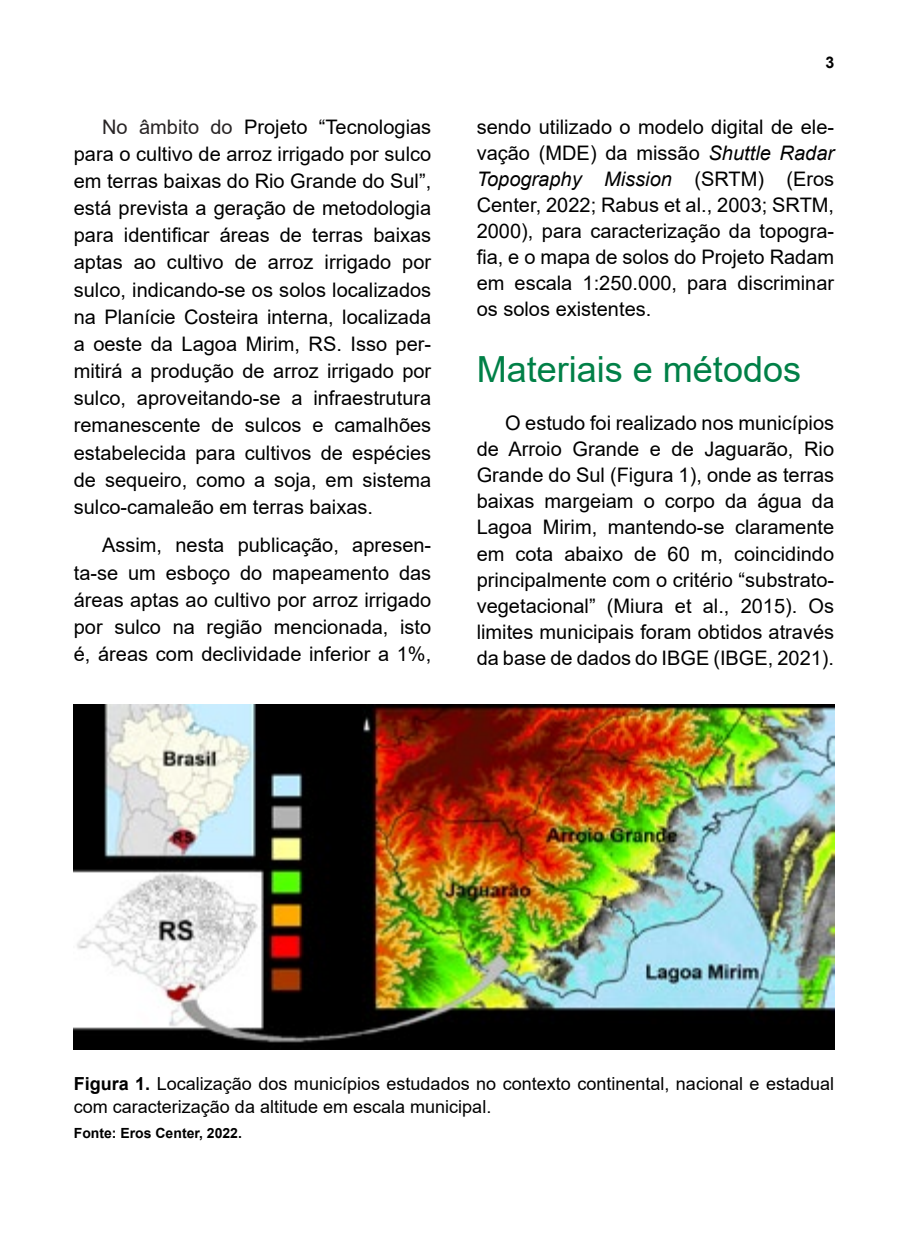
<style>
.page{position:relative;width:908px;height:1248px;background:#fff}
.page>*{position:absolute;margin:0;border:0;box-sizing:border-box;transform-origin:0 0}
.t1{font:36px "Arial";color:#008047}
.t2{font:20px/27.2px "Arial";color:#000;text-align:justify}
.t3{font:18px/23.6px "Arial";color:#000}
.t4{font:700 16px "Arial";color:#000}
.t5{font:700 14px "Arial";color:#000}
.s1{color:#292526}
.s2{font-style:italic}
.s3{font-weight:700}
</style>
<div class="page">
<img style="left:74px;top:704px;width:759px;height:345px">
<p class="t2" style="left:74px;top:113px;width:359px;text-indent:28px"><span class="s1">No âmbito do</span> Projeto “Tecnologias para o cultivo de arroz irrigado por sulco em terras baixas do Rio Grande do Sul”, está prevista a geração de metodologia para identificar áreas de terras baixas aptas ao cultivo de arroz irrigado por sulco, indicando-se os solos localizados na Planície Costeira interna, localizada a oeste da Lagoa Mirim, RS. Isso per&shy;mitirá a produção de arroz irrigado por sulco, aproveitando-se a infraestrutura remanescente de sulcos e camalhões estabelecida para cultivos de espécies de sequeiro, como a soja, em sistema sulco-camaleão em terras baixas.</p>
<p class="t2" style="left:74px;top:531px;width:359px;text-indent:28px">Assim, nesta publicação, apresen&shy;ta-se um esboço do mapeamento das áreas aptas ao cultivo por arroz irrigado por sulco na região mencionada, isto é, áreas com declividade inferior a 1%,</p>
<p class="t4" style="left:825px;top:51px;width:10px">3</p>
<p class="t2" style="left:476px;top:113px;width:359px;line-height:26px">sendo utilizado o modelo digital de ele&shy;vação (MDE) da missão <span class="s2">Shuttle Radar Topography Mission</span> (SRTM) (Eros Center, 2022; Rabus et al., 2003; SRTM, 2000), para caracterização da topogra&shy;fia, e o mapa de solos do Projeto Radam em escala 1:250.000, para discriminar os solos existentes.</p>
<h1 class="t1" style="left:476px;top:344px;width:326px">Materiais e métodos</h1>
<p class="t2" style="left:476px;top:410px;width:359px;line-height:26px;text-indent:28px">O estudo foi realizado nos municípios de Arroio Grande e de Jaguarão, Rio Grande do Sul (Figura 1), onde as terras baixas margeiam o corpo da água da Lagoa Mirim, mantendo-se claramente em cota abaixo de 60 m, coincidindo principalmente com o critério “substrato&shy;vegetacional” (Miura et al., 2015). Os limites municipais foram obtidos através da base de dados do IBGE (IBGE, 2021).</p>
<p class="t3" style="left:74px;top:1071px;width:761px"><span class="s3">Figura 1.</span> Localização dos municípios estudados no contexto continental, nacional e estadual com caracterização da altitude em escala municipal.</p>
<p class="t5" style="left:74px;top:1122px;width:170px">Fonte: Eros Center, 2022.</p>
</div>
